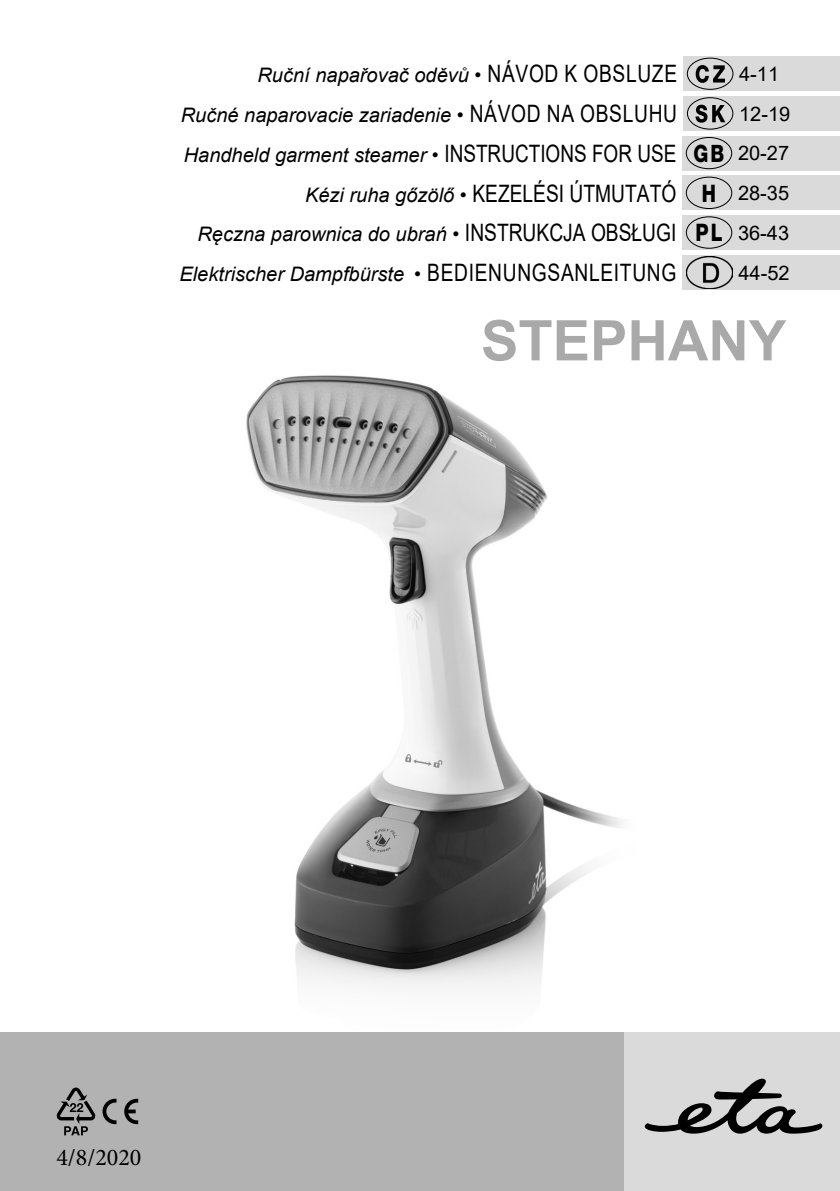
<style>
.page{position:relative;width:840px;height:1191px;background:#fff}
.page>*{position:absolute;margin:0;border:0;box-sizing:border-box;transform-origin:0 0}
.t1{font:700 56px "Arial";color:#a9a9a9}
.t2{font:800 24.2px "Helvetica Neue CE";color:#000;scale:.8 1}
.Normální{font:24px "Arial";color:#000;scale:.8 1}
.t3{font:24px "Minion Pro";color:#000}
.t4{font:800 24px "Helvetica Neue CE";color:#000;scale:.8 1}
.Normální-2{font:italic 20px "Arial";color:#000}
.Normální-3{font:20px "Arial";color:#000}
.s1{font-style:normal;font-size:24px}
.s2{font-style:normal}
.s3{font-style:italic;font-size:20px}
</style>
<div class="page">
<div style="left:681px;top:215px;width:158px;height:34px;background:#dadada"></div>
<div style="left:685px;top:216px;width:46px;height:33px;border:1px solid #000;border-radius:50%"></div>
<div style="left:682px;top:57px;width:157px;height:34px;background:#dadada"></div>
<svg style="left:695px;top:65px;width:29px;height:18px"></svg>
<div style="left:686px;top:58px;width:47px;height:32px;border:1px solid #000;border-radius:50%"></div>
<div style="left:682px;top:96px;width:157px;height:34px;background:#dadada"></div>
<svg style="left:695px;top:105px;width:30px;height:18px"></svg>
<div style="left:686px;top:97px;width:46px;height:32px;border:1px solid #000;border-radius:50%"></div>
<div style="left:681px;top:136px;width:158px;height:34px;background:#dadada"></div>
<div style="left:685px;top:137px;width:46px;height:32px;border:1px solid #000;border-radius:50%"></div>
<div style="left:681px;top:176px;width:158px;height:34px;background:#dadada"></div>
<div style="left:685px;top:177px;width:46px;height:32px;border:1px solid #000;border-radius:50%"></div>
<img style="left:246px;top:375px;width:376px;height:612px">
<div style="left:0;top:1032px;width:839px;height:159px;background:#b2b2b2"></div>
<svg style="left:124px;top:1098px;width:14px;height:26px"></svg>
<svg style="left:102px;top:1098px;width:14px;height:26px"></svg>
<svg style="left:57px;top:1087px;width:38px;height:48px"></svg>
<div style="left:624px;top:1032px;width:215px;height:159px;background:#dadada"></div>
<svg style="left:644px;top:1078px;width:177px;height:55px"></svg>
<div style="left:682px;top:255px;width:157px;height:34px;background:#dadada"></div>
<img style="left:686px;top:256px;width:46px;height:32px">
<p class="Normální-2" style="left:257px;top:62px;width:421px">Ruční napařovač oděvů • <span class="s1">NÁVOD K OBSLUZE</span></p>
<p class="Normální-3" style="left:738px;top:60px;width:42px">4-11</p>
<p class="Normální-2" style="left:181px;top:102px;width:497px">Ručné naparovacie zariadenie • <span class="s1">NÁVOD NA OBSLUHU</span></p>
<p class="Normální-3" style="left:738px;top:100px;width:53px">12-19</p>
<p class="Normální-2" style="left:184px;top:142px;width:494px">Handheld garment steamer <span class="s2">•</span> <span class="s1">INSTRUCTIONS FOR USE</span></p>
<p class="t4" style="left:693px;top:139px;width:40px">GB</p>
<p class="Normální-3" style="left:737px;top:140px;width:53px">20-27</p>
<p class="Normální" style="left:305px;top:177px;width:465px"><span class="s3">Kézi ruha gőzölő •</span> KEZELÉSI ÚTMUTATÓ</p>
<p class="t2" style="left:701px;top:178px;width:19px">H</p>
<p class="Normální-3" style="left:737px;top:179px;width:53px">28-35</p>
<p class="Normální-2" style="left:197px;top:221px;width:480px">Ręczna parownica do ubrań • <span class="s1">INSTRUKCJA OBSŁUGI</span></p>
<p class="t2" style="left:695px;top:218px;width:35px">PL</p>
<p class="Normální-3" style="left:737px;top:219px;width:53px">36-43</p>
<p class="Normální-2" style="left:179px;top:261px;width:498px">Elektrischer Dampfbürste <span class="s2">•</span> <span class="s1">BEDIENUNGSANLEITUNG</span></p>
<p class="Normální-3" style="left:738px;top:259px;width:53px">44-52</p>
<p class="t1" style="left:480px;top:301px;width:306px">STEPHANY</p>
<p class="t3" style="left:56px;top:1141px;width:87px">4/8/2020</p>
</div>
